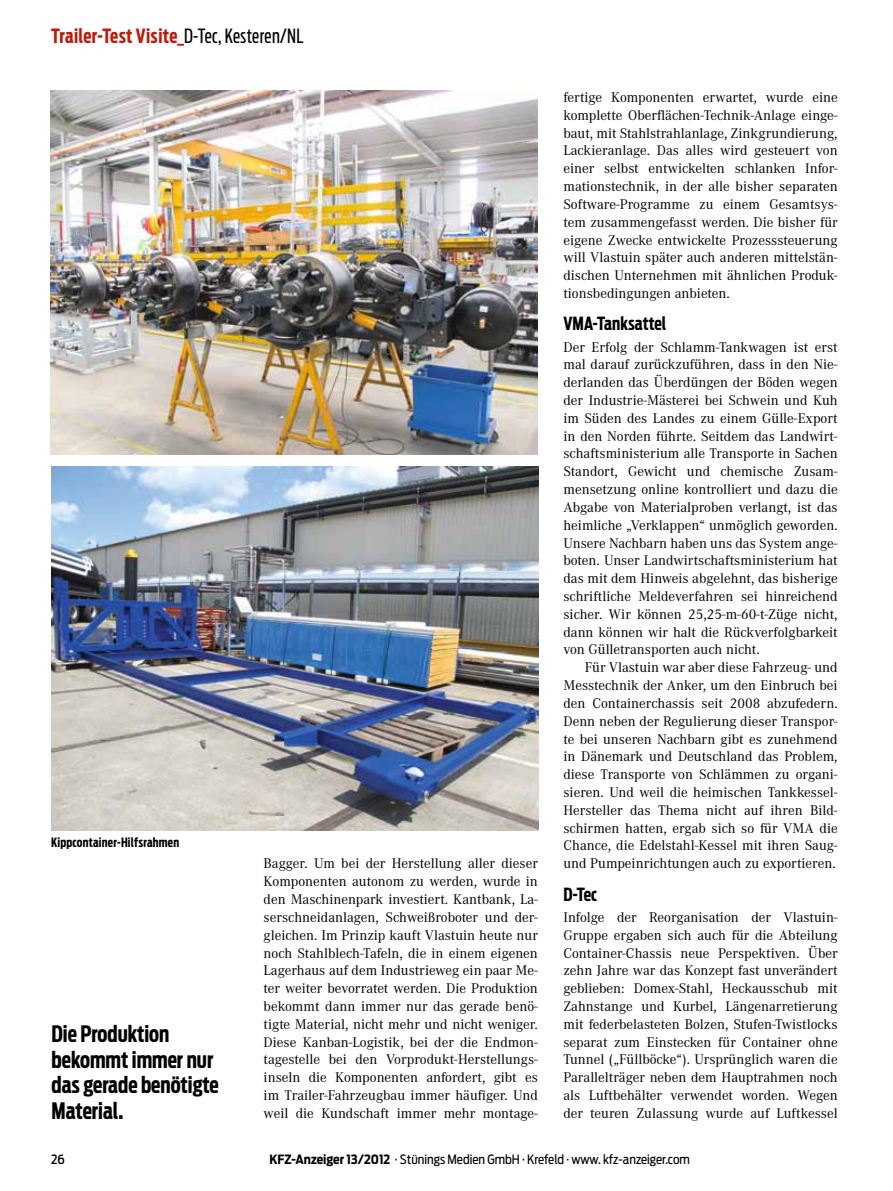
<style>
.page{position:relative;width:893px;height:1191px;background:#fff}
.page>*{position:absolute;margin:0;border:0;box-sizing:border-box;transform-origin:0 0}
.t1{font:700 22.5px/25.5px "Antenna Extra Cond";color:#000}
.t2{font:700 19.5px "Antenna Extra Cond";letter-spacing:.02em;color:#b91d0e}
.t3{font:700 18px "Antenna Extra Cond";letter-spacing:.005em;color:#000}
.t4{font:14.55px/17.9px "Corporate A";color:#000;text-align:justify}
.t5{font:12.75px "Antenna Cond";color:#000}
.t6{font:700 12.75px "Antenna Extra Cond";letter-spacing:.02em;color:#000}
.t7{font:500 12.75px "Antenna Cond";color:#000}
.s1{font-weight:400;color:#000}
.s2{font-weight:700}
</style>
<div class="page">
<img style="left:50px;top:90px;width:488px;height:364px">
<img style="left:51px;top:467px;width:488px;height:363px">
<h2 class="t2" style="left:51px;top:24px;width:254px">Trailer-Test Visite_<span class="s1">D-Tec, Kesteren/NL</span></h2>
<p class="t6" style="left:51px;top:834px;width:130px">Kippcontainer-Hilfsrahmen</p>
<h1 class="t1" style="left:52px;top:1021px;width:169px">Die Produktion bekommt immer nur das gerade benötigte<br>Material.</h1>
<p class="t4" style="left:264px;top:855px;width:276px">Bagger. Um bei der Herstellung aller dieser Komponenten autonom zu werden, wurde in den Maschinenpark investiert. Kantbank, La&shy;serschneidanlagen, Schweißroboter und der&shy;gleichen. Im Prinzip kauft Vlastuin heute nur noch Stahlblech-Tafeln, die in einem eigenen Lagerhaus auf dem Industrieweg ein paar Me&shy;ter weiter bevorratet werden. Die Produktion bekommt dann immer nur das gerade benö&shy;tigte Material, nicht mehr und nicht weniger.<br>Diese Kanban-Logistik, bei der die Endmon&shy;tagestelle bei den Vorprodukt-Herstellungs&shy;inseln die Komponenten anfordert, gibt es im Trailer-Fahrzeugbau immer häufiger. Und weil die Kundschaft immer mehr montage-</p>
<p class="t4" style="left:563px;top:89px;width:276px">fertige Komponenten erwartet, wurde eine komplette Oberflächen-Technik-Anlage einge&shy;baut, mit Stahlstrahlanlage, Zinkgrundierung, Lackieranlage. Das alles wird gesteuert von einer selbst entwickelten schlanken Infor&shy;mationstechnik, in der alle bisher separaten Software-Programme zu einem Gesamtsys&shy;tem zusammengefasst werden. Die bisher für eigene Zwecke entwickelte Prozesssteuerung will Vlastuin später auch anderen mittelstän&shy;dischen Unternehmen mit ähnlichen Produk&shy;tionsbedingungen anbieten.</p>
<p class="t3" style="left:563px;top:313px;width:104px">VMA-Tanksattel</p>
<p class="t4" style="left:563px;top:338px;width:276px">Der Erfolg der Schlamm-Tankwagen ist erst mal darauf zurückzuführen, dass in den Nie&shy;derlanden das Überdüngen der Böden wegen der Industrie-Mästerei bei Schwein und Kuh im Süden des Landes zu einem Gülle-Export in den Norden führte. Seitdem das Landwirt&shy;schaftsministerium alle Transporte in Sachen Standort, Gewicht und chemische Zusam&shy;mensetzung online kontrolliert und dazu die Abgabe von Materialproben verlangt, ist das heimliche „Verklappen“ unmöglich geworden.<br>Unsere Nachbarn haben uns das System ange&shy;boten. Unser Landwirtschaftsministerium hat das mit dem Hinweis abgelehnt, das bisherige schriftliche Meldeverfahren sei hinreichend sicher. Wir können 25,25-m-60-t-Züge nicht, dann können wir halt die Rückverfolgbarkeit von Gülletransporten auch nicht.</p>
<p class="t4" style="left:563px;top:659px;width:276px;text-indent:21px">Für Vlastuin war aber diese Fahrzeug- und Messtechnik der Anker, um den Einbruch bei den Containerchassis seit 2008 abzufedern.<br>Denn neben der Regulierung dieser Transpor&shy;te bei unseren Nachbarn gibt es zunehmend in Dänemark und Deutschland das Problem, diese Transporte von Schlämmen zu organi&shy;sieren. Und weil die heimischen Tankkessel-Hersteller das Thema nicht auf ihren Bild&shy;schirmen hatten, ergab sich so für VMA die Chance, die Edelstahl-Kessel mit ihren Saug&shy;und Pumpeinrichtungen auch zu exportieren.</p>
<p class="t3" style="left:563px;top:883px;width:35px">D-Tec</p>
<p class="t4" style="left:563px;top:908px;width:276px">Infolge der Reorganisation der Vlastuin-Gruppe ergaben sich auch für die Abteilung Container-Chassis neue Perspektiven. Über zehn Jahre war das Konzept fast unverändert geblieben: Domex-Stahl, Heckausschub mit Zahnstange und Kurbel, Längenarretierung mit federbelasteten Bolzen, Stufen-Twistlocks separat zum Einstecken für Container ohne Tunnel („Füllböcke“). Ursprünglich waren die Parallelträger neben dem Hauptrahmen noch als Luftbehälter verwendet worden. Wegen der teuren Zulassung wurde auf Luftkessel</p>
<p class="t7" style="left:51px;top:1151px;width:15px">26</p>
<p class="t5" style="left:269px;top:1151px;width:422px"><span class="s2">KFZ-Anzeiger 13/2012</span> · Stünings Medien GmbH · Krefeld · www. kfz-anzeiger.com</p>
</div>
